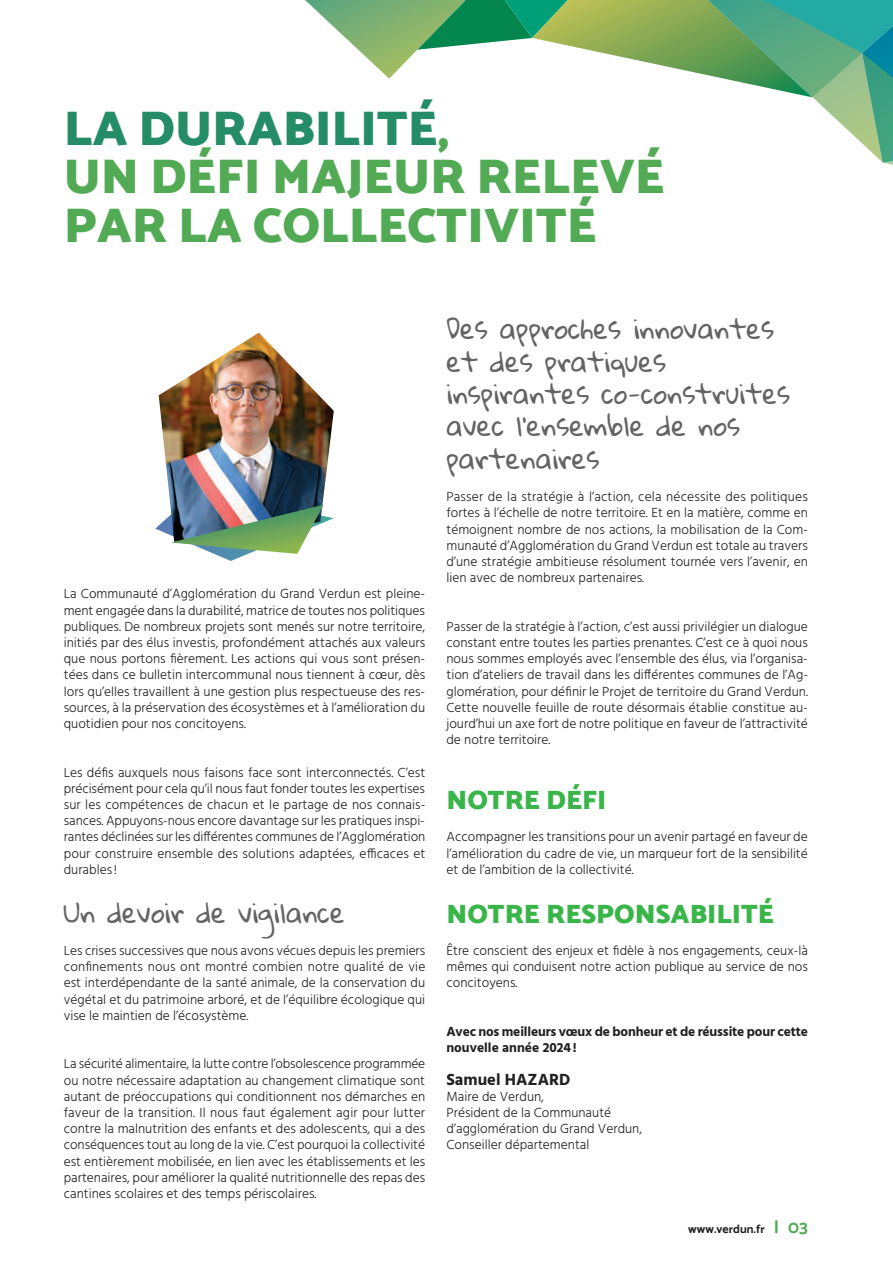
<style>
.page{position:relative;width:893px;height:1263px;background:#fff}
.page>*{position:absolute;margin:0;border:0;box-sizing:border-box;transform-origin:0 0}
.t1{font:900 49.5px/48.6px "Catamaran";color:#52aa54}
.t2{font:27px/32.4px "Gloria Hallelujah";color:#636366}
.t3{font:900 27px "Catamaran";color:#3ab54a}
.t4{font:700 16.5px "Hind";color:#231f20}
.t5{font:300 13.5px/16.2px "Hind";color:#231f20;text-align:justify}
.t6{font:700 13.5px/16.2px "Hind";letter-spacing:-.01em;color:#231f20}
.t7{font:700 12px "Catamaran";color:#231f20}
.s1{color:#258c68}
.s2{font-size:18px;color:#52aa54}
</style>
<div class="page">
<svg style="left:305px;top:0;width:588px;height:165px"></svg>
<img style="left:159px;top:333px;width:175px;height:157px">
<svg style="left:155px;top:490px;width:179px;height:71px"></svg>
<h1 class="t1" style="left:64px;top:103px;width:602px"><span class="s1">LA DURABILITÉ</span>,<br>UN DÉFI MAJEUR RELEVÉ<br>PAR LA COLLECTIVITÉ</h1>
<p class="t5" style="left:64px;top:587px;width:363px">La Communauté d’Agglomération du Grand Verdun est pleine&shy;ment engagée dans la durabilité, matrice de toutes nos politiques publiques. De nombreux projets sont menés sur notre territoire, initiés par des élus investis, profondément attachés aux valeurs que nous portons fièrement. Les actions qui vous sont présen&shy;tées dans ce bulletin intercommunal nous tiennent à cœur, dès lors qu’elles travaillent à une gestion plus respectueuse des res&shy;sources, à la préservation des écosystèmes et à l’amélioration du quotidien pour nos concitoyens.</p>
<p class="t5" style="left:64px;top:765px;width:363px">Les défis auxquels nous faisons face sont interconnectés. C’est précisément pour cela qu’il nous faut fonder toutes les expertises sur les compétences de chacun et le partage de nos connais&shy;sances. Appuyons-nous encore davantage sur les pratiques inspi&shy;rantes déclinées sur les différentes communes de l’Agglomération pour construire ensemble des solutions adaptées, efficaces et durables !</p>
<h2 class="t2" style="left:64px;top:897px;width:282px">Un devoir de vigilance</h2>
<p class="t5" style="left:64px;top:943px;width:363px">Les crises successives que nous avons vécues depuis les premiers confinements nous ont montré combien notre qualité de vie est interdépendante de la santé animale, de la conservation du végétal et du patrimoine arboré, et de l’équilibre écologique qui vise le maintien de l’écosystème.</p>
<p class="t5" style="left:64px;top:1056px;width:363px">La sécurité alimentaire, la lutte contre l’obsolescence programmée ou notre nécessaire adaptation au changement climatique sont autant de préoccupations qui conditionnent nos démarches en faveur de la transition. Il nous faut également agir pour lutter contre la malnutrition des enfants et des adolescents, qui a des conséquences tout au long de la vie. C’est pourquoi la collectivité est entièrement mobilisée, en lien avec les établissements et les partenaires, pour améliorer la qualité nutritionnelle des repas des cantines scolaires et des temps périscolaires.</p>
<h2 class="t2" style="left:446px;top:314px;width:345px">Des approches innovantes et des pratiques inspirantes co-construites avec l’ensemble de nos partenaires</h2>
<p class="t5" style="left:446px;top:489px;width:363px">Passer de la stratégie à l’action, cela nécessite des politiques fortes à l’échelle de notre territoire. Et en la matière, comme en témoignent nombre de nos actions, la mobilisation de la Com&shy;munauté d’Agglomération du Grand Verdun est totale au travers d’une stratégie ambitieuse résolument tournée vers l’avenir, en lien avec de nombreux partenaires.</p>
<p class="t5" style="left:446px;top:619px;width:363px">Passer de la stratégie à l’action, c’est aussi privilégier un dialogue constant entre toutes les parties prenantes. C’est ce à quoi nous nous sommes employés avec l’ensemble des élus, via l’organisa&shy;tion d’ateliers de travail dans les différentes communes de l’Ag&shy;glomération, pour définir le Projet de territoire du Grand Verdun.<br>Cette nouvelle feuille de route désormais établie constitue au&shy;jourd’hui un axe fort de notre politique en faveur de l’attractivité de notre territoire.</p>
<h2 class="t3" style="left:446px;top:784px;width:161px">NOTRE DÉFI</h2>
<p class="t5" style="left:446px;top:830px;width:363px">Accompagner les transitions pour un avenir partagé en faveur de l’amélioration du cadre de vie, un marqueur fort de la sensibilité et de l’ambition de la collectivité.</p>
<h2 class="t3" style="left:446px;top:897px;width:329px">NOTRE RESPONSABILITÉ</h2>
<p class="t5" style="left:446px;top:943px;width:363px">Être conscient des enjeux et fidèle à nos engagements, ceux-là mêmes qui conduisent notre action publique au service de nos concitoyens.</p>
<p class="t6" style="left:446px;top:1023px;width:363px">Avec nos meilleurs vœux de bonheur et de réussite pour cette nouvelle année 2024!</p>
<p class="t4" style="left:446px;top:1069px;width:125px">Samuel HAZARD</p>
<p class="t5" style="left:446px;top:1089px;width:197px;text-align:left">Maire de Verdun,<br>Président de la Communauté d’agglomération du Grand Verdun,<br>Conseiller départemental</p>
<p class="t7" style="left:688px;top:1222px;width:121px">www.verdun.fr <span class="s2">| 03</span></p>
</div>
